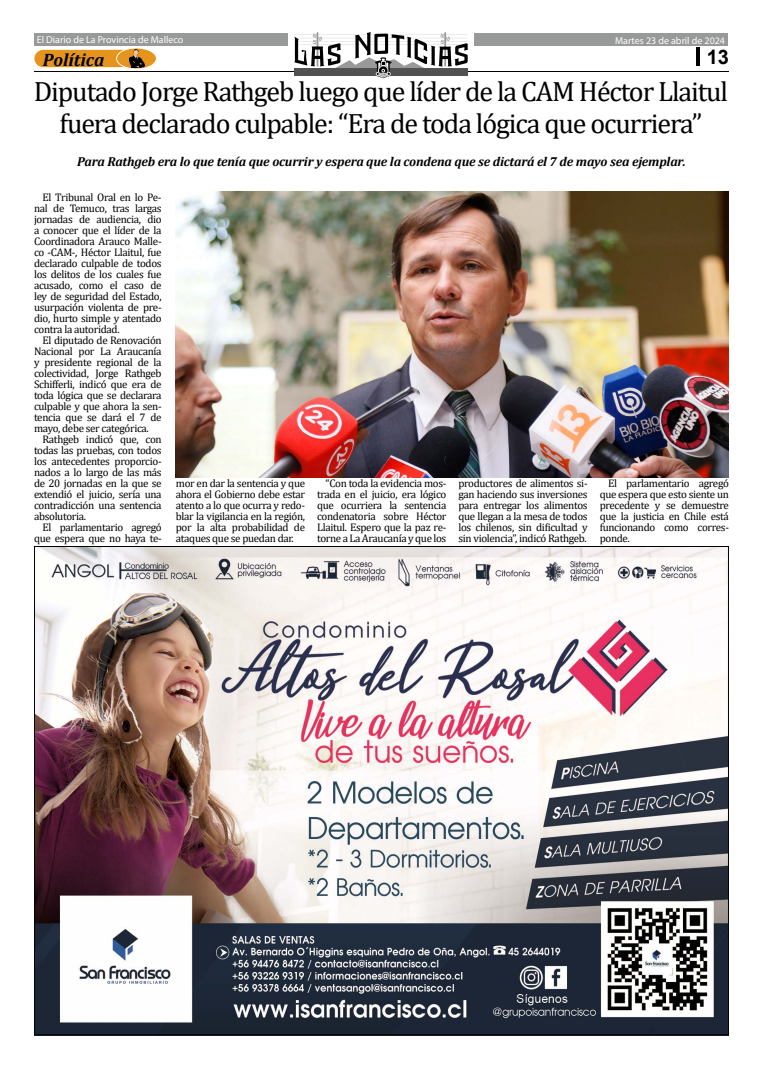
<style>
.page{position:relative;width:780px;height:1092px;background:#fff}
.page>*{position:absolute;margin:0;border:0;box-sizing:border-box;transform-origin:0 0}
.t1{font:28px/32px "Cambria";letter-spacing:-.04em;color:#000;text-align:center}
.t2{font:700 20px "Arial";color:#000}
.t3{font:italic 700 18px "Cambria";color:#000}
.t4{font:italic 700 13px "Cambria";letter-spacing:-.01em;color:#000}
.t5{font:11px/11px "Cambria Math";letter-spacing:-.03em;color:#000;text-align:justify}
.t6{font:10px "Myriad Pro";color:#fffefd}
</style>
<div class="page">
<hr style="left:34px;top:71px;width:695px;height:1px;background:#000">
<hr style="left:697px;top:47px;width:3px;height:19px;background:#000">
<div style="left:34px;top:34px;width:254px;height:12px;background:#989999"></div>
<div style="left:474px;top:34px;width:254px;height:12px;background:#989999"></div>
<svg style="left:294px;top:32px;width:174px;height:46px"></svg>
<img style="left:34px;top:546px;width:695px;height:489px">
<img style="left:176px;top:191px;width:553px;height:287px">
<div style="left:34px;top:50px;width:103px;height:17px;background:#e5941e;border-radius:9px"></div>
<div style="left:117px;top:48px;width:39px;height:21px;background:#e5941e;border-radius:50%"></div>
<div style="left:116px;top:47px;width:41px;height:22px;border:1px solid #fffefd;border-radius:50%"></div>
<img style="left:129px;top:49px;width:15px;height:19px">
<p class="t6" style="left:37px;top:34px;width:148px">El Diario de La Provincia de Malleco</p>
<p class="t6" style="left:615px;top:34px;width:111px">Martes 23 de abril de 2024</p>
<h2 class="t2" style="left:706px;top:43px;width:24px">13</h2>
<h1 class="t1" style="left:34px;top:75px;width:695px">Diputado Jorge Rathgeb luego que líder de la CAM Héctor Llaitul fuera declarado culpable: “Era de toda lógica que ocurriera”</h1>
<h3 class="t3" style="left:43px;top:47px;width:63px">Política</h3>
<p class="t4" style="left:77px;top:152px;width:610px">Para Rathgeb era lo que tenía que ocurrir y espera que la condena que se dictará el 7 de mayo sea ejemplar.</p>
<p class="t5" style="left:34px;top:191px;width:129px;text-indent:9px">El Tribunal Oral en lo Pe&shy;nal de Temuco, tras largas jornadas de audiencia, dio a conocer que el líder de la Coordinadora Arauco Malle&shy;co -CAM-, Héctor Llaitul, fue declarado culpable de todos los delitos de los cuales fue acusado, como el caso de ley de seguridad del Estado, usurpación violenta de pre&shy;dio, hurto simple y atentado contra la autoridad.</p>
<p class="t5" style="left:34px;top:334px;width:129px;text-indent:9px">El diputado de Renovación Nacional por La Araucanía y presidente regional de la colectividad, Jorge Rathgeb Schifferli, indicó que era de toda lógica que se declarara culpable y que ahora la sen&shy;tencia que se dará el 7 de mayo, debe ser categórica.</p>
<p class="t5" style="left:34px;top:433px;width:129px;text-indent:9px">Rathgeb indicó que, con todas las pruebas, con todos los antecedentes proporcio&shy;nados a lo largo de las más de 20 jornadas en la que se extendió el juicio, sería una contradicción una sentencia absolutoria.</p>
<p class="t5" style="left:34px;top:521px;width:129px;text-align:right">El parlamentario agregó que espera que no haya te-</p>
<p class="t5" style="left:176px;top:477px;width:131px">mor en dar la sentencia y que ahora el Gobierno debe estar atento a lo que ocurra y redo&shy;blar la vigilancia en la región, por la alta probabilidad de ataques que se puedan dar.</p>
<p class="t5" style="left:317px;top:477px;width:131px;text-indent:9px">“Con toda la evidencia mos&shy;trada en el juicio, era lógico que ocurriera la sentencia condenatoria sobre Héctor Llaitul. Espero que la paz re&shy;torne a La Araucanía y que los</p>
<p class="t5" style="left:458px;top:477px;width:131px">productores de alimentos si&shy;gan haciendo sus inversiones para entregar los alimentos que llegan a la mesa de todos los chilenos, sin dificultad y sin violencia”, indicó Rathgeb.</p>
<p class="t5" style="left:599px;top:477px;width:131px;text-indent:9px">El parlamentario agregó que espera que esto siente un precedente y se demuestre que la justicia en Chile está funcionando como corres&shy;ponde.</p>
</div>
